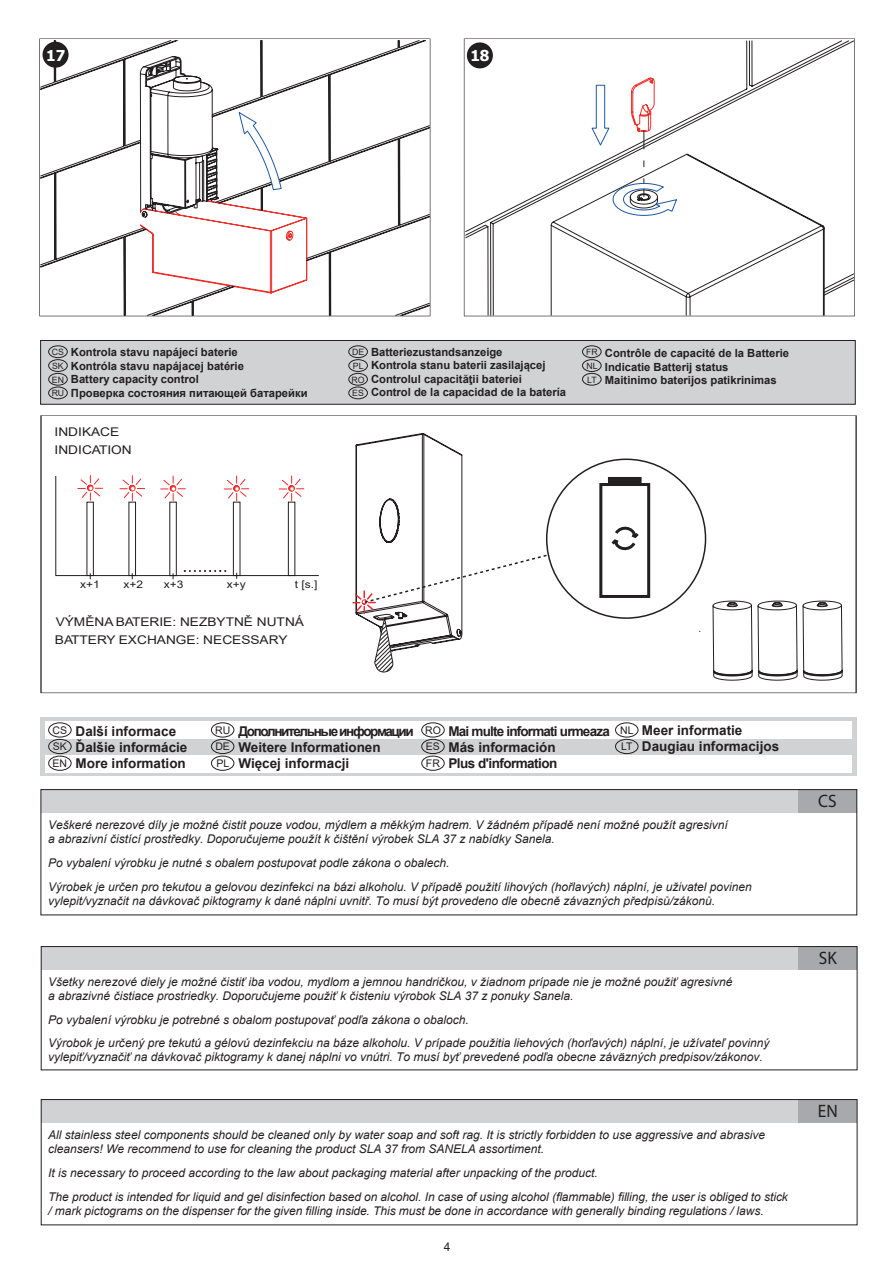
<style>
.page{position:relative;width:893px;height:1263px;background:#fff}
.page>*{position:absolute;margin:0;border:0;box-sizing:border-box;transform-origin:0 0}
.t1{font:18px "Myriad Pro";color:#231f20;scale:.96 1}
.t2{font:700 15px "Tahoma";color:#fff}
.t3{font:700 13.5px/16.2px "Arial";color:#231f20}
.t4{font:700 13.5px/16.2px "Arial";letter-spacing:-.04em;color:#231f20}
.t5{font:700 13.5px "Arial";letter-spacing:-.1em;color:#231f20}
.t6{font:italic 12px/14.4px "Arial";color:#231f20}
.t7{font:12px/17.4px "Arial";color:#231f20;scale:1.14 1}
.t8{font:12px "Arial";color:#231f20}
.t9{font:700 11.25px/13.5px "Arial";color:#231f20}
.t10{font:10.5px "Arial";color:#231f20}
.t11{font:10.5px "Arial";color:#231f20;scale:1.14 1}
.t12{font:8.7px/13.8px "Arial";color:#231f20}
</style>
<div class="page">
<div style="left:40px;top:717px;width:817px;height:59px;background:#d1d2d4"></div>
<div style="left:46px;top:721px;width:806px;height:17px;background:#fff"></div>
<div style="left:46px;top:755px;width:806px;height:17px;background:#fff"></div>
<div style="left:48px;top:739px;width:24px;height:15px;border:1px solid #231f20;border-radius:50%"></div>
<div style="left:48px;top:722px;width:24px;height:15px;border:1px solid #231f20;border-radius:50%"></div>
<div style="left:48px;top:756px;width:24px;height:15px;border:1px solid #231f20;border-radius:50%"></div>
<div style="left:211px;top:739px;width:23px;height:15px;border:1px solid #231f20;border-radius:50%"></div>
<div style="left:211px;top:722px;width:23px;height:15px;border:1px solid #231f20;border-radius:50%"></div>
<div style="left:211px;top:756px;width:23px;height:15px;border:1px solid #231f20;border-radius:50%"></div>
<div style="left:615px;top:739px;width:23px;height:15px;border:1px solid #231f20;border-radius:50%"></div>
<div style="left:615px;top:722px;width:23px;height:15px;border:1px solid #231f20;border-radius:50%"></div>
<div style="left:41px;top:789px;width:815px;height:23px;background:#d1d2d4"></div>
<div style="left:798px;top:790px;width:59px;height:22px;background:#a8a9ad"></div>
<div style="left:41px;top:789px;width:816px;height:126px;border:1px solid #231f20"></div>
<div style="left:41px;top:946px;width:815px;height:23px;background:#d1d2d4"></div>
<div style="left:798px;top:947px;width:59px;height:22px;background:#a8a9ad"></div>
<div style="left:41px;top:946px;width:816px;height:124px;border:1px solid #231f20"></div>
<div style="left:41px;top:1099px;width:815px;height:23px;background:#d1d2d4"></div>
<div style="left:798px;top:1100px;width:59px;height:22px;background:#a8a9ad"></div>
<div style="left:41px;top:1099px;width:816px;height:126px;border:1px solid #231f20"></div>
<svg style="left:40px;top:415px;width:817px;height:278px"></svg>
<div style="left:40px;top:340px;width:815px;height:64px;background:#d1d2d4;border:1px solid #231f20"></div>
<div style="left:582px;top:345px;width:19px;height:13px;border:1px solid #231f20;border-radius:50%"></div>
<div style="left:582px;top:373px;width:19px;height:13px;border:1px solid #231f20;border-radius:50%"></div>
<div style="left:582px;top:359px;width:19px;height:13px;border:1px solid #231f20;border-radius:50%"></div>
<div style="left:48px;top:359px;width:20px;height:13px;border:1px solid #231f20;border-radius:50%"></div>
<div style="left:48px;top:345px;width:20px;height:13px;border:1px solid #231f20;border-radius:50%"></div>
<div style="left:48px;top:373px;width:20px;height:13px;border:1px solid #231f20;border-radius:50%"></div>
<div style="left:48px;top:387px;width:20px;height:12px;border:1px solid #231f20;border-radius:50%"></div>
<svg style="left:39px;top:39px;width:391px;height:277px"></svg>
<svg style="left:464px;top:39px;width:391px;height:277px"></svg>
<div style="left:43px;top:42px;width:26px;height:26px;background:#231f20;border-radius:50%"></div>
<svg style="left:271px;top:103px;width:195px;height:688px"></svg>
<div style="left:599px;top:483px;width:51px;height:115px;border:3px solid #231f20"></div>
<div style="left:608px;top:477px;width:34px;height:8px;background:#231f20"></div>
<svg style="left:608px;top:525px;width:34px;height:26px"></svg>
<svg style="left:353px;top:553px;width:197px;height:169px"></svg>
<svg style="left:55px;top:475px;width:264px;height:104px"></svg>
<svg style="left:288px;top:485px;width:7px;height:7px"></svg>
<svg style="left:699px;top:583px;width:144px;height:98px"></svg>
<p class="t2" style="left:46px;top:47px;width:21px">17</p>
<p class="t2" style="left:470px;top:47px;width:21px">18</p>
<p class="t9" style="left:71px;top:346px;width:238px">Kontrola stavu napájecí baterie<br>Kontróla stavu napájacej batérie<br>Battery capacity control<br>Проверка состояния питающей батарейки</p>
<p class="t9" style="left:371px;top:345px;width:197px">Batteriezustandsanzeige<br>Kontrola stanu baterii zasilającej Controlul capacităţii bateriei<br>Control de la capacidad de la batería</p>
<p class="t9" style="left:605px;top:348px;width:186px">Contrôle de capacité de la Batterie<br>Indicatie Batterij status<br>Maitinimo baterijos patikrinimas</p>
<p class="t12" style="left:52px;top:346px;width:14px">CS</p>
<p class="t12" style="left:52px;top:373px;width:14px">EN<br>RU</p>
<p class="t12" style="left:352px;top:346px;width:14px">DE<br>PL</p>
<p class="t12" style="left:352px;top:387px;width:13px">ES</p>
<p class="t12" style="left:586px;top:346px;width:13px">FR</p>
<p class="t12" style="left:587px;top:373px;width:11px">LT</p>
<p class="t12" style="left:52px;top:360px;width:13px">SK</p>
<p class="t12" style="left:586px;top:360px;width:13px">NL</p>
<p class="t12" style="left:352px;top:373px;width:15px">RO</p>
<p class="t7" style="left:55px;top:424px;width:69px">INDIKACE<br>INDICATION</p>
<p class="t11" style="left:80px;top:581px;width:19px">x+1</p>
<p class="t11" style="left:123px;top:581px;width:19px">x+2</p>
<p class="t11" style="left:164px;top:581px;width:19px">x+3</p>
<p class="t11" style="left:227px;top:580px;width:18px">x+y</p>
<p class="t11" style="left:295px;top:580px;width:21px">t [s.]</p>
<p class="t7" style="left:55px;top:613px;width:220px">VÝMĚNA BATERIE: NEZBYTNĚ NUTNÁ<br>BATTERY EXCHANGE: NECESSARY</p>
<p class="t10" style="left:53px;top:726px;width:16px">CS</p>
<p class="t10" style="left:53px;top:759px;width:16px">EN</p>
<p class="t10" style="left:53px;top:743px;width:16px">SK</p>
<p class="t3" style="left:76px;top:723px;width:113px">Další informace<br>Ďalšie informácie<br>More information</p>
<p class="t10" style="left:215px;top:726px;width:17px">RU</p>
<p class="t10" style="left:216px;top:759px;width:14px">PL</p>
<p class="t10" style="left:215px;top:743px;width:16px">DE</p>
<p class="t4" style="left:448px;top:724px;width:163px">Mai multe informati urmeaza<br>Más información<br>Plus d'information</p>
<p class="t3" style="left:642px;top:722px;width:139px">Meer informatie<br>Daugiau informacijos</p>
<p class="t5" style="left:238px;top:721px;width:177px">Дополнительные информации</p>
<p class="t10" style="left:620px;top:726px;width:15px">NL</p>
<p class="t3" style="left:238px;top:740px;width:144px">Weitere Informationen<br>Więcej informacji</p>
<p class="t10" style="left:425px;top:726px;width:17px">RO</p>
<p class="t10" style="left:426px;top:759px;width:15px">FR</p>
<p class="t10" style="left:426px;top:743px;width:16px">ES</p>
<p class="t10" style="left:621px;top:743px;width:13px">LT</p>
<p class="t6" style="left:48px;top:818px;width:681px">Veškeré nerezové díly je možné čistit pouze vodou, mýdlem a měkkým hadrem. V žádném případě není možné použít agresivní a abrazivní čistící prostředky. Doporučujeme použít k čištění výrobek SLA 37 z nabídky Sanela.</p>
<p class="t6" style="left:48px;top:850px;width:705px;line-height:24.5px">Po vybalení výrobku je nutné s obalem postupovat podle zákona o obalech.<br>Výrobek je určen pro tekutou a gelovou dezinfekci na bázi alkoholu. V případě použití lihových (hořlavých) náplní, je uživatel povinen</p>
<p class="t6" style="left:48px;top:894px;width:668px">vylepit/vyznačit na dávkovač piktogramy k dané náplni uvnitř. To musí být provedeno dle obecně závazných předpisů/zákonů.</p>
<p class="t6" style="left:48px;top:975px;width:686px">Všetky nerezové diely je možné čistiť iba vodou, mydlom a jemnou handričkou, v žiadnom prípade nie je možné použiť agresivné a abrazivné čistiace prostriedky. Doporučujeme použiť k čisteniu výrobok SLA 37 z ponuky Sanela.</p>
<p class="t6" style="left:48px;top:1008px;width:723px;line-height:23px">Po vybalení výrobku je potrebné s obalom postupovať podľa zákona o obaloch.<br>Výrobok je určený pre tekutú a gélovú dezinfekciu na báze alkoholu. V prípade použitia liehových (horľavých) náplní, je užívateľ povinný</p>
<p class="t6" style="left:48px;top:1050px;width:716px">vylepiť/vyznačiť na dávkovač piktogramy k danej náplni vo vnútri. To musí byť prevedené podľa obecne záväzných predpisov/zákonov.</p>
<p class="t6" style="left:48px;top:1128px;width:718px">All stainless steel components should be cleaned only by water soap and soft rag. It is strictly forbidden to use aggressive and abrasive cleansers! We recommend to use for cleaning the product SLA 37 from SANELA assortiment.</p>
<p class="t6" style="left:48px;top:1160px;width:741px;line-height:24.5px">It is necessary to proceed according to the law about packaging material after unpacking of the product.<br>The product is intended for liquid and gel disinfection based on alcohol. In case of using alcohol (flammable) filling, the user is obliged to stick</p>
<p class="t6" style="left:48px;top:1204px;width:717px">/ mark pictograms on the dispenser for the given filling inside. This must be done in accordance with generally binding regulations / laws.</p>
<p class="t8" style="left:444px;top:1242px;width:8px">4</p>
<h1 class="t1" style="left:818px;top:790px;width:21px">CS</h1>
<h1 class="t1" style="left:819px;top:947px;width:20px">SK</h1>
<h1 class="t1" style="left:818px;top:1100px;width:22px">EN</h1>
</div>
